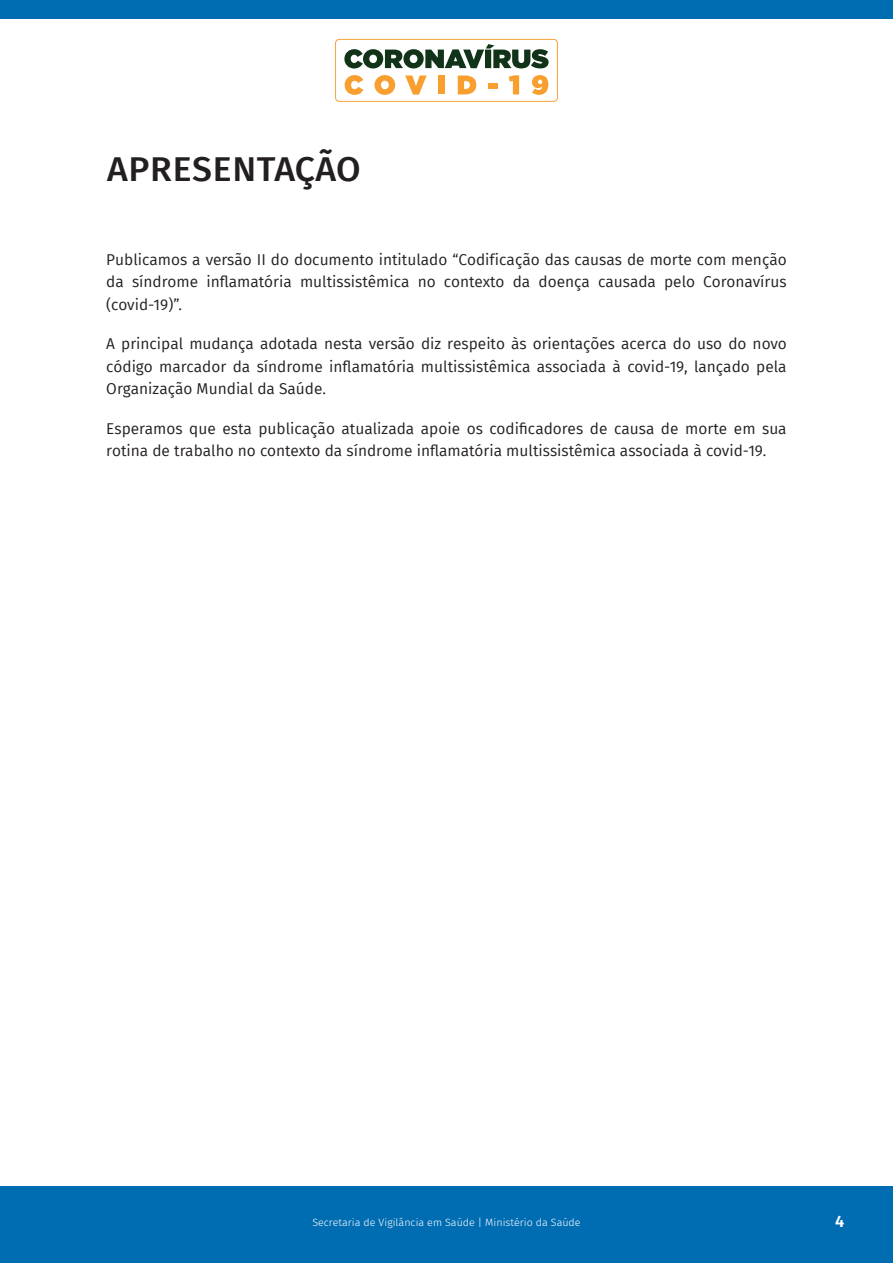
<style>
.page{position:relative;width:893px;height:1263px;background:#fff}
.page>*{position:absolute;margin:0;border:0;box-sizing:border-box;transform-origin:0 0}
.t1{font:500 34.5px "Fira Sans";letter-spacing:.02em;color:#231f20}
.t2{font:600 16.5px "Fira Sans";color:#fff}
.t3{font:15.3px/22.5px "Fira Sans";color:#231f20;text-align:justify}
.t4{font:300 10.5px "Fira Sans";color:#fff}
</style>
<div class="page">
<div style="left:0;top:1186px;width:893px;height:77px;background:#006db3"></div>
<svg style="left:335px;top:39px;width:223px;height:63px"></svg>
<div style="left:0;top:0;width:893px;height:19px;background:#006db3"></div>
<h1 class="t1" style="left:107px;top:141px;width:255px">APRESENTAÇÃO</h1>
<p class="t3" style="left:106px;top:248px;width:682px">Publicamos a versão II do documento intitulado “Codificação das causas de morte com menção da síndrome inflamatória multissistêmica no contexto da doença causada pelo Coronavírus (covid-19)”.</p>
<p class="t3" style="left:106px;top:332px;width:682px">A principal mudança adotada nesta versão diz respeito às orientações acerca do uso do novo código marcador da síndrome inflamatória multissistêmica associada à covid-19, lançado pela Organização Mundial da Saúde.</p>
<p class="t3" style="left:106px;top:417px;width:682px">Esperamos que esta publicação atualizada apoie os codificadores de causa de morte em sua rotina de trabalho no contexto da síndrome inflamatória multissistêmica associada à covid-19.</p>
<p class="t4" style="left:312px;top:1215px;width:270px">Secretaria de Vigilância em Saúde | Ministério da Saúde</p>
<p class="t2" style="left:835px;top:1208px;width:11px">4</p>
</div>
